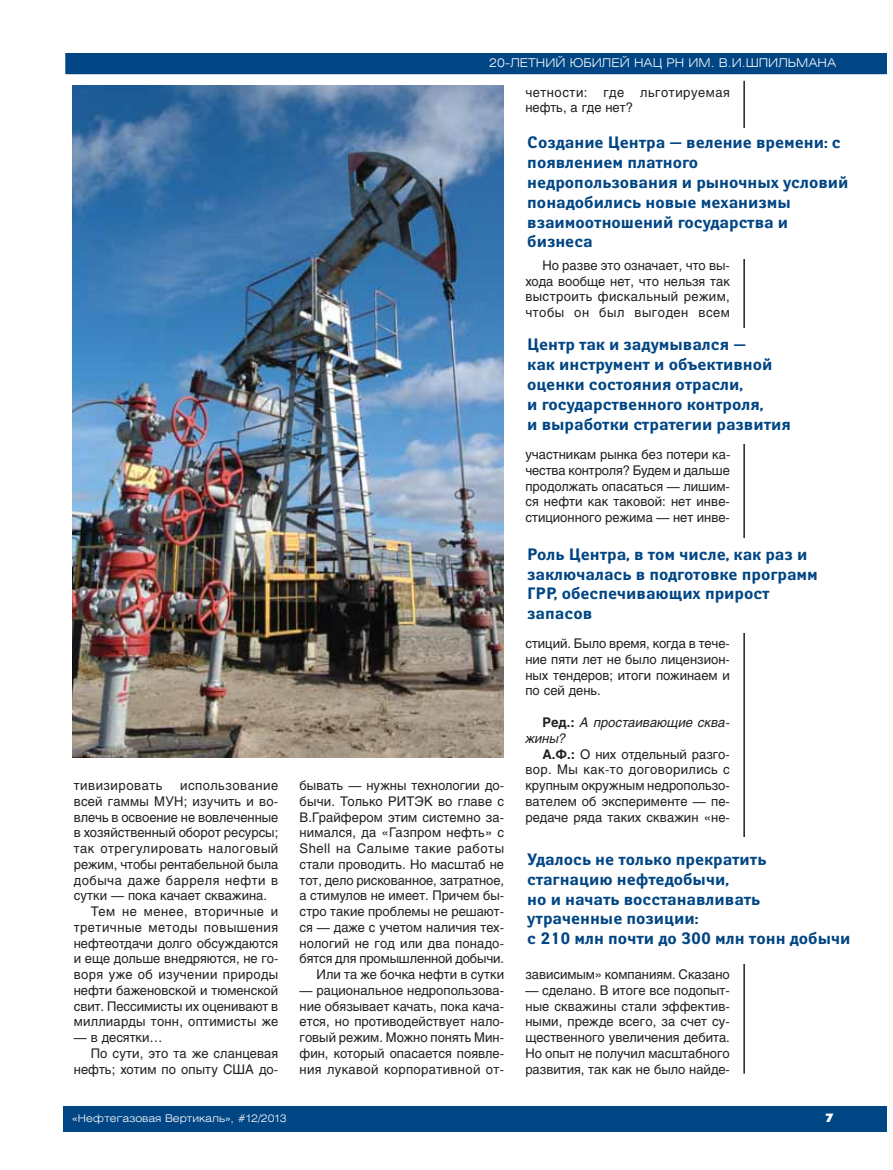
<style>
.page{position:relative;width:893px;height:1170px;background:#fff}
.page>*{position:absolute;margin:0;border:0;box-sizing:border-box;transform-origin:0 0}
.t1{font:700 16.5px/19.8px "Yanus C";color:#004584}
.t2{font:13.2px/15.8px "Helios";color:#231f20;text-align:justify}
.t3{font:13.2px/15.8px "Helios";letter-spacing:.04em;color:#231f20}
.t4{font:italic 13.2px/15.8px "Helios";color:#231f20}
.t5{font:13.2px "Helios";letter-spacing:.02em;color:#231f20}
.t6{font:13.2px "Helios";letter-spacing:.03em;color:#231f20}
.t7{font:300 12px "Helios Ext";color:#fff}
.t8{font:12px "Futura Futuris XC";color:#fff}
.t9{font:300 10.5px "Helios Ext";color:#fff}
.s1{font-weight:700;font-style:normal}
.s2{font-weight:700}
</style>
<div class="page">
<div style="left:64px;top:1106px;width:823px;height:25px;background:#004584"></div>
<div style="left:65px;top:53px;width:822px;height:21px;background:#004584"></div>
<div style="left:64px;top:51px;width:825px;height:25px;border:2px solid #fff"></div>
<hr style="left:743px;top:81px;width:2px;height:992px;background:#231f20">
<img style="left:72px;top:86px;width:432px;height:671px">
<div style="left:527px;top:128px;width:324px;height:131px;background:#fff"></div>
<div style="left:527px;top:328px;width:310px;height:115px;background:#fff"></div>
<div style="left:527px;top:538px;width:310px;height:94px;background:#fff"></div>
<div style="left:527px;top:837px;width:323px;height:126px;background:#fff"></div>
<p class="t3" style="left:74px;top:778px;width:90px">тивизировать</p>
<p class="t3" style="left:180px;top:778px;width:100px">использование</p>
<p class="t2" style="left:74px;top:794px;width:206px">всей гаммы МУН; изучить и во-</p>
<p class="t2" style="left:74px;top:810px;width:206px">влечь в освоение не вовлеченные</p>
<p class="t2" style="left:74px;top:826px;width:206px">в хозяйственный оборот ресурсы;</p>
<p class="t3" style="left:74px;top:841px;width:206px">так отрегулировать налоговый</p>
<p class="t2" style="left:74px;top:857px;width:206px">режим, чтобы рентабельной была</p>
<p class="t3" style="left:74px;top:873px;width:206px">добыча даже барреля нефти в</p>
<p class="t2" style="left:74px;top:889px;width:195px">сутки — пока качает скважина.</p>
<p class="t3" style="left:91px;top:904px;width:189px">Тем не менее, вторичные и</p>
<p class="t3" style="left:74px;top:920px;width:206px">третичные методы повышения</p>
<p class="t2" style="left:74px;top:936px;width:206px">нефтеотдачи долго обсуждаются</p>
<p class="t2" style="left:74px;top:952px;width:206px">и еще дольше внедряются, не го-</p>
<p class="t6" style="left:74px;top:969px;width:206px">воря уже об изучении природы</p>
<p class="t2" style="left:74px;top:983px;width:206px">нефти баженовской и тюменской</p>
<p class="t2" style="left:74px;top:999px;width:206px">свит. Пессимисты их оценивают в</p>
<p class="t5" style="left:74px;top:1016px;width:206px">миллиарды тонн, оптимисты же</p>
<p class="t2" style="left:74px;top:1030px;width:90px">— в десятки…</p>
<p class="t2" style="left:91px;top:1046px;width:189px">По сути, это та же сланцевая</p>
<p class="t2" style="left:74px;top:1062px;width:206px">нефть; хотим по опыту США до-</p>
<p class="t7" style="left:489px;top:58px;width:348px">20-ЛЕТНИЙ ЮБИЛЕЙ НАЦ РН ИМ. В.И.ШПИЛЬМАНА</p>
<p class="t3" style="left:525px;top:85px;width:206px">четности: где льготируемая нефть, а где нет?</p>
<p class="t1" style="left:527px;top:134px;width:323px">Создание Центра — веление времени: с появлением платного недропользования и рыночных условий понадобились новые механизмы взаимоотношений государства и бизнеса</p>
<p class="t2" style="left:525px;top:259px;width:206px;text-indent:17px">Но разве это означает, что вы&shy;хода вообще нет, что нельзя так выстроить фискальный режим, чтобы он был выгоден всем</p>
<p class="t1" style="left:527px;top:336px;width:265px">Центр так и задумывался —<br>как инструмент и объективной оценки состояния отрасли,<br>и государственного контроля,<br>и выработки стратегии развития</p>
<p class="t2" style="left:525px;top:448px;width:207px">участникам рынка без потери ка&shy;чества контроля? Будем и дальше продолжать опасаться — лишим&shy;ся нефти как таковой: нет инве&shy;стиционного режима — нет инве-</p>
<p class="t2" style="left:300px;top:778px;width:206px;text-align:right">бывать — нужны технологии до&shy;бычи. Только РИТЭК во главе с<br>В.Грайфером этим системно за&shy;нимался, да «Газпром нефть» с<br>Shell на Салыме такие работы стали проводить. Но масштаб не тот, дело рискованное, затратное, а стимулов не имеет. Причем бы&shy;стро такие проблемы не решают&shy;ся — даже с учетом наличия тех&shy;нологий не год или два понадо&shy;бятся для промышленной добычи.<br>Или та же бочка нефти в сутки</p>
<p class="t2" style="left:300px;top:983px;width:206px">— рациональное недропользова&shy;ние обязывает качать, пока кача&shy;ется, но противодействует нало&shy;говый режим. Можно понять Мин&shy;фин, который опасается появле&shy;ния лукавой корпоративной от-</p>
<p class="t1" style="left:527px;top:545px;width:292px">Роль Центра, в том числе, как раз и заключалась в подготовке программ<br>ГРР, обеспечивающих прирост запасов</p>
<p class="t2" style="left:525px;top:637px;width:206px">стиций. Было время, когда в тече&shy;ние пяти лет не было лицензион&shy;ных тендеров; итоги пожинаем и по сей день.</p>
<p class="t4" style="left:525px;top:715px;width:206px;text-indent:17px"><span class="s1">Ред.:</span> А простаивающие сква&shy;жины?</p>
<p class="t2" style="left:525px;top:747px;width:206px;text-indent:17px"><span class="s2">А.Ф.:</span> О них отдельный разго&shy;вор. Мы как-то договорились с крупным окружным недропользо&shy;вателем об эксперименте — пе&shy;редаче ряда таких скважин «не-</p>
<p class="t1" style="left:527px;top:850px;width:325px">Удалось не только прекратить стагнацию нефтедобычи,<br>но и начать восстанавливать утраченные позиции:<br>с 210 млн почти до 300 млн тонн добычи</p>
<p class="t2" style="left:525px;top:967px;width:206px">зависимым» компаниям. Сказано</p>
<p class="t2" style="left:525px;top:983px;width:206px">— сделано. В итоге все подопыт&shy;ные скважины стали эффектив&shy;ными, прежде всего, за счет су&shy;щественного увеличения дебита.<br>Но опыт не получил масштабного развития, так как не было найде-</p>
<p class="t9" style="left:72px;top:1113px;width:216px">«Нефтегазовая Вертикаль», #12/2013</p>
<p class="t8" style="left:826px;top:1113px;width:10px">7</p>
</div>
